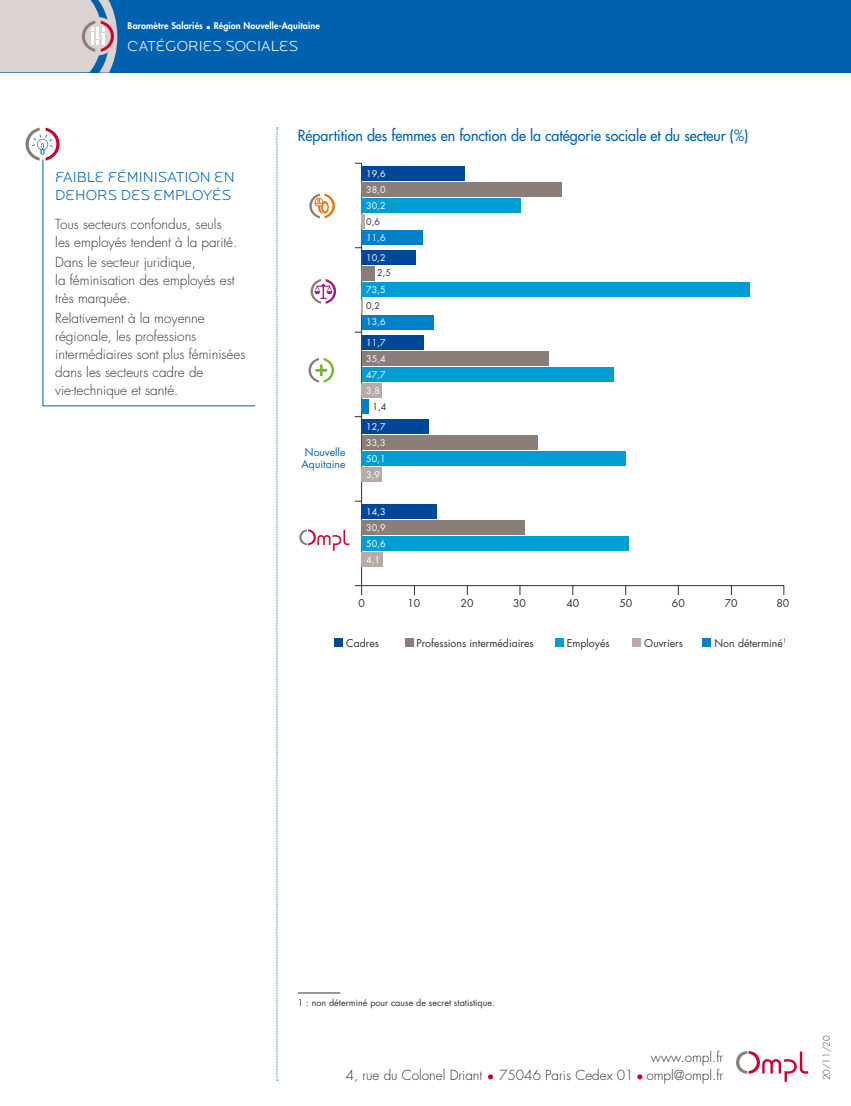
<style>
.page{position:relative;width:851px;height:1106px;background:#fff}
.page>*{position:absolute;margin:0;border:0;box-sizing:border-box;transform-origin:0 0}
.BAROMETRE_ss-titre{font:500 15px "Futura Std";color:#0062ae;scale:.95 1}
.HORS_TEXTE_titre{font:300 15px/18px "Locator Display";color:#0062ae}
.t1{font:300 15px "Locator Display";color:#fff}
.HORS_TEXTE_texte{font:300 13.5px/18px "Futura Std";color:#352f2d}
.t2{font:10.5px "Futura Std";color:#352f2d}
.t3{font:10.5px/12.6px "Futura Std";color:#0063b0;text-align:center}
.t4{font:9px "Futura Std";color:#fff}
.non_determine{font:9px "Futura Std";color:#352f2d}
.t5{font:800 9px "Futura Std";letter-spacing:.01em;color:#fff}
.t6{font:300 9px "Futura Std";color:#352f2d}
.s1{color:#cb0132}
</style>
<div class="page">
<div style="left:0;top:0;width:850px;height:72px;background:#0062ae"></div>
<svg style="left:0;top:0;width:117px;height:73px;background:#cbc8cc"></svg>
<svg style="left:276px;top:128px;width:2px;height:952px;background:#c4daeb"></svg>
<svg style="left:736px;top:1051px;width:72px;height:30px"></svg>
<hr style="left:298px;top:992px;width:42px;height:1px;background:#352f2d">
<hr style="left:361px;top:585px;width:423px;height:1px;background:#352f2d">
<hr style="left:361px;top:163px;width:1px;height:422px;background:#352f2d">
<svg style="left:355px;top:585px;width:7px;height:10px"></svg>
<div style="left:361px;top:166px;width:104px;height:15px;background:#004699"></div>
<div style="left:361px;top:251px;width:54px;height:14px;background:#004699"></div>
<div style="left:361px;top:335px;width:62px;height:14px;background:#004699"></div>
<div style="left:361px;top:419px;width:67px;height:15px;background:#004699"></div>
<div style="left:361px;top:504px;width:76px;height:14px;background:#004699"></div>
<div style="left:361px;top:182px;width:201px;height:15px;background:#8b7e79"></div>
<div style="left:361px;top:267px;width:14px;height:14px;background:#8b7e79"></div>
<div style="left:361px;top:351px;width:187px;height:14px;background:#8b7e79"></div>
<div style="left:361px;top:435px;width:176px;height:15px;background:#8b7e79"></div>
<div style="left:361px;top:520px;width:163px;height:14px;background:#8b7e79"></div>
<div style="left:361px;top:198px;width:160px;height:15px;background:#009dd4"></div>
<div style="left:361px;top:283px;width:388px;height:14px;background:#009dd4"></div>
<div style="left:361px;top:367px;width:252px;height:15px;background:#009dd4"></div>
<div style="left:361px;top:452px;width:265px;height:14px;background:#009dd4"></div>
<div style="left:361px;top:536px;width:267px;height:14px;background:#009dd4"></div>
<hr style="left:361px;top:214px;width:4px;height:15px;background:#b8aba7">
<svg style="left:361px;top:299px;width:1px;height:14px"></svg>
<div style="left:361px;top:383px;width:20px;height:15px;background:#b8aba7"></div>
<div style="left:361px;top:468px;width:21px;height:14px;background:#b8aba7"></div>
<div style="left:361px;top:552px;width:22px;height:14px;background:#b8aba7"></div>
<div style="left:361px;top:230px;width:62px;height:15px;background:#0080c8"></div>
<div style="left:361px;top:315px;width:72px;height:14px;background:#0080c8"></div>
<div style="left:361px;top:399px;width:8px;height:15px;background:#0080c8"></div>
<div style="left:334px;top:638px;width:9px;height:9px;background:#004699"></div>
<div style="left:405px;top:638px;width:8px;height:9px;background:#8b7e79"></div>
<div style="left:631px;top:638px;width:9px;height:8px;background:#b8aba7"></div>
<div style="left:555px;top:638px;width:8px;height:9px;background:#009dd4"></div>
<div style="left:702px;top:638px;width:8px;height:9px;background:#0080c8"></div>
<svg style="left:309px;top:193px;width:26px;height:25px"></svg>
<svg style="left:310px;top:279px;width:26px;height:25px"></svg>
<svg style="left:308px;top:358px;width:26px;height:25px"></svg>
<svg style="left:299px;top:529px;width:50px;height:22px"></svg>
<svg style="left:26px;top:128px;width:34px;height:33px"></svg>
<svg style="left:42px;top:159px;width:214px;height:247px"></svg>
<p class="t5" style="left:128px;top:20px;width:194px">Baromètre Salariés • Région Nouvelle-Aquitaine</p>
<p class="t1" style="left:128px;top:37px;width:172px">CATÉGORIES SOCIALES</p>
<p class="HORS_TEXTE_titre" style="left:55px;top:168px;width:181px">FAIBLE FÉMINISATION EN<br>DEHORS DES EMPLOYÉS</p>
<p class="HORS_TEXTE_texte" style="left:55px;top:215px;width:183px">Tous secteurs confondus, seuls les employés tendent à la parité.</p>
<p class="HORS_TEXTE_texte" style="left:55px;top:253px;width:181px">Dans le secteur juridique,<br>la féminisation des employés est très marquée.</p>
<p class="HORS_TEXTE_texte" style="left:55px;top:309px;width:192px">Relativement à la moyenne régionale, les professions intermédiaires sont plus féminisées dans les secteurs cadre de vie-technique et santé.</p>
<p class="BAROMETRE_ss-titre" style="left:298px;top:127px;width:475px">Répartition des femmes en fonction de la catégorie sociale et du secteur (%)</p>
<p class="t4" style="left:366px;top:168px;width:21px">19,6</p>
<p class="t4" style="left:366px;top:184px;width:21px">38,0</p>
<p class="t4" style="left:366px;top:200px;width:21px">30,2</p>
<p class="non_determine" style="left:366px;top:216px;width:15px">0,6</p>
<p class="t4" style="left:366px;top:232px;width:21px">11,6</p>
<p class="t4" style="left:366px;top:252px;width:21px">10,2</p>
<p class="non_determine" style="left:377px;top:267px;width:15px">2,5</p>
<p class="t4" style="left:366px;top:284px;width:21px">73,5</p>
<p class="non_determine" style="left:366px;top:300px;width:15px">0,2</p>
<p class="t4" style="left:366px;top:316px;width:21px">13,6</p>
<p class="t4" style="left:366px;top:336px;width:21px">11,7</p>
<p class="t4" style="left:366px;top:352px;width:21px">35,4</p>
<p class="t4" style="left:366px;top:368px;width:21px">47,7</p>
<p class="t4" style="left:366px;top:385px;width:15px">3,8</p>
<p class="non_determine" style="left:372px;top:401px;width:15px">1,4</p>
<p class="t3" style="left:301px;top:445px;width:45px">Nouvelle<br>Aquitaine</p>
<p class="t4" style="left:366px;top:421px;width:21px">12,7</p>
<p class="t4" style="left:366px;top:437px;width:21px">33,3</p>
<p class="t4" style="left:366px;top:453px;width:21px">50,1</p>
<p class="t4" style="left:366px;top:469px;width:15px">3,9</p>
<p class="t4" style="left:366px;top:505px;width:21px">14,3</p>
<p class="t4" style="left:366px;top:521px;width:21px">30,9</p>
<p class="t4" style="left:366px;top:537px;width:21px">50,6</p>
<p class="t4" style="left:366px;top:553px;width:15px">4,1</p>
<p class="t2" style="left:358px;top:596px;width:8px">0</p>
<p class="t2" style="left:407px;top:596px;width:14px">10</p>
<p class="t2" style="left:460px;top:596px;width:14px">20</p>
<p class="t2" style="left:513px;top:596px;width:14px">30</p>
<p class="t2" style="left:566px;top:596px;width:14px">40</p>
<p class="t2" style="left:619px;top:596px;width:14px">50</p>
<p class="t2" style="left:671px;top:596px;width:14px">60</p>
<p class="t2" style="left:724px;top:596px;width:14px">70</p>
<p class="t2" style="left:776px;top:596px;width:14px">80</p>
<p class="t2" style="left:346px;top:636px;width:34px">Cadres</p>
<p class="t2" style="left:416px;top:636px;width:119px">Professions intermédiaires</p>
<p class="t2" style="left:566px;top:636px;width:44px">Employés</p>
<p class="t2" style="left:644px;top:636px;width:40px">Ouvriers</p>
<p class="t2" style="left:714px;top:636px;width:74px">Non déterminé<sup>1</sup></p>
<p class="non_determine" style="left:298px;top:996px;width:198px">1 : non déterminé pour cause de secret statistique.</p>
<p class="HORS_TEXTE_texte" style="left:650px;top:1048px;width:74px">www.ompl.fr</p>
<p class="HORS_TEXTE_texte" style="left:346px;top:1066px;width:379px">4, rue du Colonel Driant <span class="s1">•</span> 75046 Paris Cedex 01 <span class="s1">•</span> ompl@ompl.fr</p>
<p class="t6" style="left:820px;top:1080px;width:46px;rotate:-90deg">20/11/20</p>
</div>
